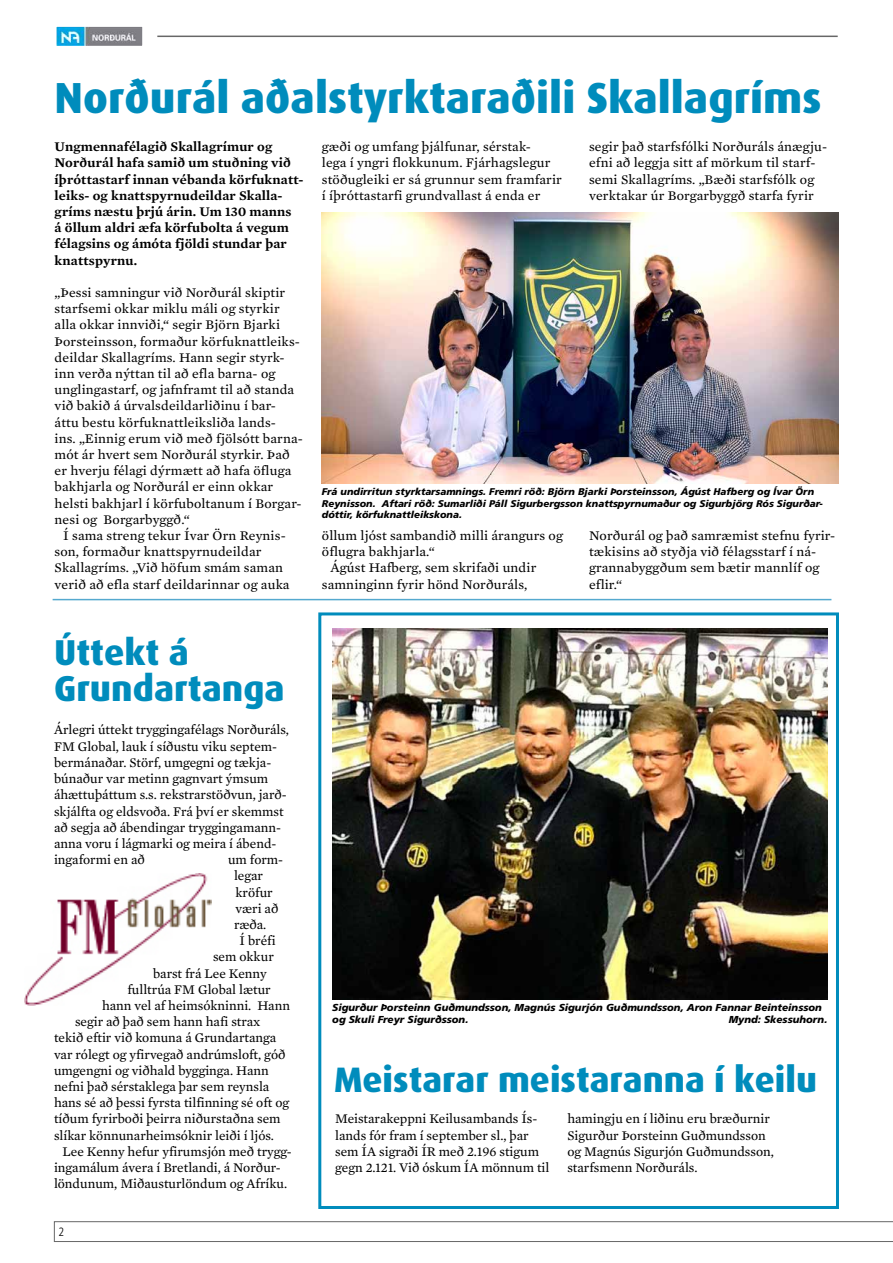
<style>
.page{position:relative;width:893px;height:1263px;background:#fff}
.page>*{position:absolute;margin:0;border:0;box-sizing:border-box;transform-origin:0 0}
.t1{font:800 43.5px "Dax";color:#008cbc}
.t2{font:800 36px/36px "Dax";color:#008cbc}
.t3{font:800 35.4px "Dax";color:#008cbc}
.t4{font:13.5px/16.2px "Mercury Text G2";letter-spacing:.005em;color:#000}
.t5{font:600 13.5px/16.2px "Mercury Text G2";letter-spacing:.01em;color:#000}
.t6{font:300 condensed 12px "Frutiger";color:#000}
.t7{font:italic 900 10.05px/12.1px "Frutiger";color:#000}
.t8{font:italic 900 9.75px/11.7px "Frutiger";color:#000}
</style>
<div class="page">
<svg style="left:54px;top:1221px;width:839px;height:21px"></svg>
<hr style="left:157px;top:36px;width:681px;height:1px;background:#676767">
<img style="left:57px;top:28px;width:85px;height:17px">
<div style="left:54px;top:25px;width:91px;height:23px;border:2px solid #fff"></div>
<div style="left:318px;top:612px;width:521px;height:597px;border:3px solid #008cbc"></div>
<img style="left:24px;top:873px;width:187px;height:132px">
<img style="left:322px;top:213px;width:516px;height:270px">
<img style="left:332px;top:629px;width:495px;height:370px">
<hr style="left:53px;top:599px;width:778px;height:1px;background:#54a9cf">
<h1 class="t1" style="left:55px;top:73px;width:768px">Norðurál aðalstyrktaraðili Skallagríms</h1>
<p class="t5" style="left:55px;top:139px;width:250px">Ungmennafélagið Skallagrímur og Norðurál hafa samið um stuðning við íþróttastarf innan vébanda körfuknatt&shy;leiks- og knattspyrnudeildar Skalla&shy;gríms næstu þrjú árin. Um 130 manns<br>á öllum aldri æfa körfubolta á vegum félagsins og ámóta fjöldi stundar þar knattspyrnu.</p>
<p class="t4" style="left:55px;top:284px;width:250px">„Þessi samningur við Norðurál skiptir starfsemi okkar miklu máli og styrkir alla okkar innviði,“ segir Björn Bjarki Þorsteinsson, formaður körfuknattleiks&shy;deildar Skallagríms. Hann segir styrk&shy;inn verða nýttan til að efla barna- og unglingastarf, og jafnframt til að standa við bakið á úrvalsdeildarliðinu í bar&shy;áttu bestu körfuknattleiksliða lands-<br>ins. „Einnig erum við með fjölsótt barna&shy;mót ár hvert sem Norðurál styrkir. Það er hverju félagi dýrmætt að hafa öfluga bakhjarla og Norðurál er einn okkar helsti bakhjarl í körfuboltanum í Borgar&shy;nesi og Borgarbyggð.“</p>
<p class="t4" style="left:55px;top:527px;width:236px;text-indent:9px">Í sama streng tekur Ívar Örn Reynis&shy;son, formaður knattspyrnudeildar Skallagríms. „Við höfum smám saman verið að efla starf deildarinnar og auka</p>
<h2 class="t2" style="left:54px;top:635px;width:232px">Úttekt á<br>Grundartanga</h2>
<p class="t4" style="left:54px;top:722px;width:237px">Árlegri úttekt tryggingafélags Norðuráls, FM Global, lauk í síðustu viku septem&shy;bermánaðar. Störf, umgegni og tækja&shy;búnaður var metinn gagnvart ýmsum áhættuþáttum s.s. rekstrarstöðvun, jarð&shy;skjálfta og eldsvoða. Frá því er skemmst að segja að ábendingar tryggingamann&shy;anna voru í lágmarki og meira í ábend&shy;ingaformi en að</p>
<p class="t4" style="left:228px;top:851px;width:57px">um form-</p>
<p class="t4" style="left:234px;top:868px;width:31px">legar</p>
<p class="t4" style="left:235px;top:884px;width:39px">kröfur</p>
<p class="t4" style="left:235px;top:900px;width:44px">væri að</p>
<p class="t4" style="left:234px;top:916px;width:34px">ræða.</p>
<p class="t4" style="left:240px;top:932px;width:38px">Í bréfi</p>
<p class="t4" style="left:213px;top:949px;width:62px">sem okkur</p>
<p class="t4" style="left:153px;top:965px;width:115px">barst frá Lee Kenny</p>
<p class="t4" style="left:128px;top:981px;width:145px">fulltrúa FM Global lætur</p>
<p class="t4" style="left:102px;top:997px;width:189px">hann vel af heimsókninni. Hann</p>
<p class="t4" style="left:75px;top:1013px;width:187px">segir að það sem hann hafi strax</p>
<p class="t4" style="left:54px;top:1030px;width:224px">tekið eftir við komuna á Grundartanga</p>
<p class="t4" style="left:54px;top:1046px;width:233px">var rólegt og yfirvegað andrúmsloft, góð</p>
<p class="t4" style="left:54px;top:1062px;width:216px">umgengni og viðhald bygginga. Hann</p>
<p class="t4" style="left:54px;top:1078px;width:217px">nefni það sérstaklega þar sem reynsla</p>
<p class="t4" style="left:54px;top:1094px;width:237px">hans sé að þessi fyrsta tilfinning sé oft og</p>
<p class="t4" style="left:54px;top:1111px;width:228px">tíðum fyrirboði þeirra niðurstaðna sem</p>
<p class="t4" style="left:54px;top:1127px;width:222px">slíkar könnunarheimsóknir leiði í ljós.</p>
<p class="t4" style="left:63px;top:1143px;width:231px">Lee Kenny hefur yfirumsjón með trygg-</p>
<p class="t4" style="left:54px;top:1159px;width:228px">ingamálum ávera í Bretlandi, á Norður-</p>
<p class="t4" style="left:54px;top:1175px;width:235px">löndunum, Miðausturlöndum og Afríku.</p>
<p class="t6" style="left:58px;top:1225px;width:7px">2</p>
<p class="t4" style="left:322px;top:139px;width:242px">gæði og umfang þjálfunar, sérstak-<br>lega í yngri flokkunum. Fjárhagslegur stöðugleiki er sá grunnur sem framfarir í íþróttastarfi grundvallast á enda er</p>
<p class="t4" style="left:589px;top:139px;width:240px">segir það starfsfólki Norðuráls ánægju&shy;efni að leggja sitt af mörkum til starf&shy;semi Skallagríms. „Bæði starfsfólk og verktakar úr Borgarbyggð starfa fyrir</p>
<p class="t8" style="left:322px;top:486px;width:502px">Frá undirritun styrktarsamnings. Fremri röð: Björn Bjarki Þorsteinsson, Ágúst Hafberg og Ívar Örn<br>Reynisson. Aftari röð: Sumarliði Páll Sigurbergsson knattspyrnumaður og Sigurbjörg Rós Sigurðar&shy;dóttir, körfuknattleikskona.</p>
<p class="t4" style="left:322px;top:527px;width:243px">öllum ljóst sambandið milli árangurs og</p>
<p class="t4" style="left:322px;top:544px;width:114px">öflugra bakhjarla.“</p>
<p class="t4" style="left:330px;top:560px;width:207px">Ágúst Hafberg, sem skrifaði undir</p>
<p class="t4" style="left:322px;top:576px;width:207px">samninginn fyrir hönd Norðuráls,</p>
<p class="t4" style="left:589px;top:527px;width:248px">Norðurál og það samræmist stefnu fyrir&shy;tækisins að styðja við félagsstarf í ná&shy;grannabyggðum sem bætir mannlíf og eflir.“</p>
<p class="t7" style="left:332px;top:1001px;width:491px">Sigurður Þorsteinn Guðmundsson, Magnús Sigurjón Guðmundsson, Aron Fannar Beinteinsson og Skuli Freyr Sigurðsson.</p>
<p class="t7" style="left:729px;top:1013px;width:100px">Mynd: Skessuhorn.</p>
<h3 class="t3" style="left:334px;top:1059px;width:484px">Meistarar meistaranna í keilu</h3>
<p class="t4" style="left:335px;top:1111px;width:216px">Meistarakeppni Keilusambands Ís&shy;lands fór fram í september sl., þar sem ÍA sigraði ÍR með 2.196 stigum gegn 2.121. Við óskum ÍA mönnum til</p>
<p class="t4" style="left:567px;top:1111px;width:208px">hamingju en í liðinu eru bræðurnir<br>Sigurður Þorsteinn Guðmundsson og Magnús Sigurjón Guðmundsson, starfsmenn Norðuráls.</p>
</div>
